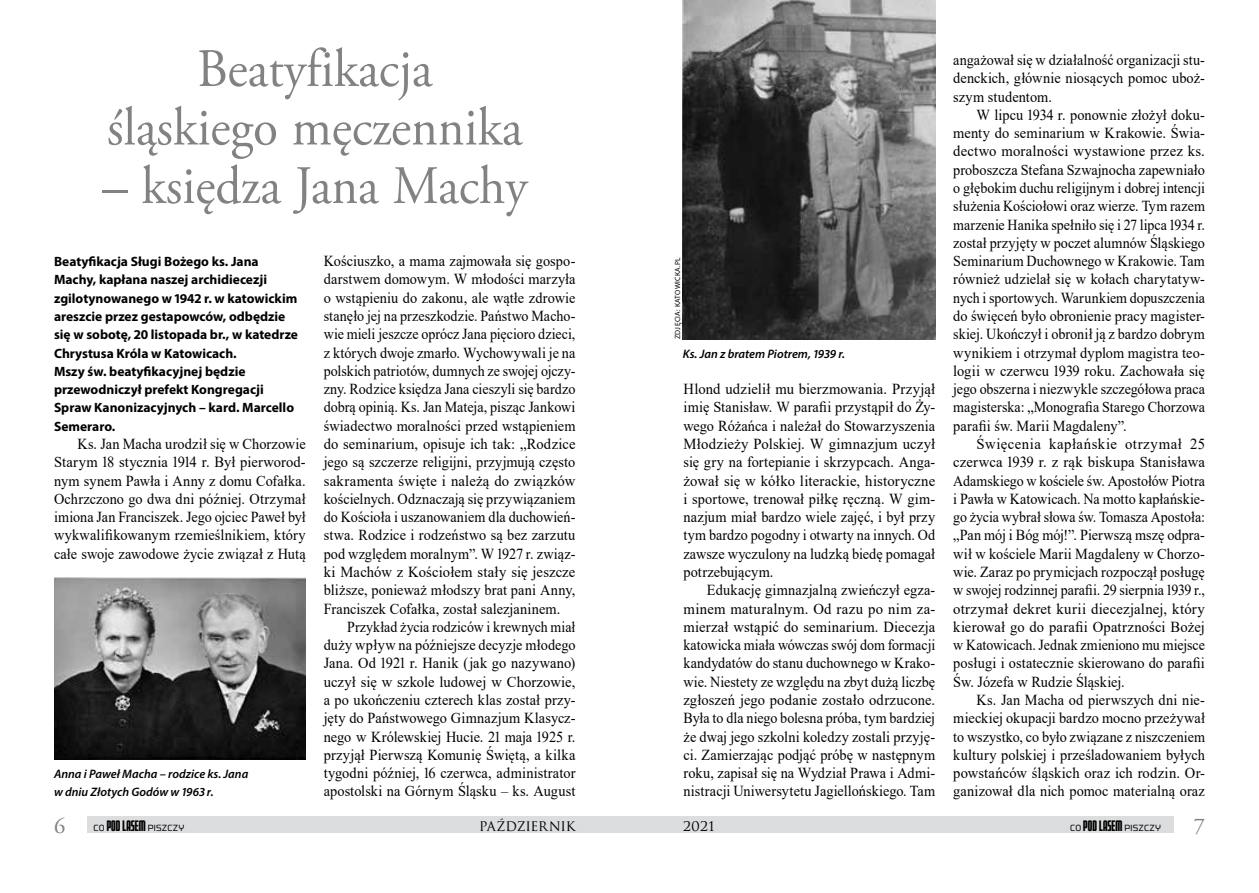
<style>
.page{position:relative;width:1259px;height:893px;background:#fff}
.page>*{position:absolute;margin:0;border:0;box-sizing:border-box;transform-origin:0 0}
.t1{font:54px/58.5px "Adobe Garamond Pro";color:#808284;text-align:center;scale:.94 1}
.t2{font:22.5px "Adobe Garamond Pro";color:#808284}
.t3{font:15.3px/18.3px "Times New Roman";letter-spacing:.005em;color:#000;text-align:justify;scale:.94 1}
.t4{font:15.3px/18.3px "Times New Roman";letter-spacing:.005em;color:#000;text-align:justify}
.t5{font:15.3px/18.3px "Times New Roman";letter-spacing:.005em;color:#000;text-align:justify;scale:.96 1}
.t6{font:15.3px/18.3px "Times New Roman";letter-spacing:.005em;color:#000;text-align:justify;scale:.93 1}
.t7{font:15.3px "Times New Roman";letter-spacing:.005em;color:#000;scale:.95 1}
.t8{font:15.3px "Times New Roman";letter-spacing:.005em;color:#000;scale:.92 1}
.t9{font:15.3px "Times New Roman";letter-spacing:.005em;color:#000;scale:.91 1}
.t10{font:15.3px "Trajan Pro";letter-spacing:-.005em;color:#000;scale:.94 1}
.t11{font:700 13.5px/18.3px "Myriad Pro";color:#000}
.t12{font:italic 600 12.3px/18.3px "Myriad Pro";color:#000}
.t13{font:9px "Morgan Big";letter-spacing:.03em;color:#000;scale:.94 1}
.t14{font:7.5px "Myriad Pro";letter-spacing:.04em;color:#000}
.s1{font-family:"Morgan Tower Four";font-size:15.3px}
</style>
<div class="page">
<div style="left:87px;top:817px;width:544px;height:16px;background:#dcddde"></div>
<div style="left:629px;top:817px;width:545px;height:16px;background:#dcddde"></div>
<img style="left:54px;top:577px;width:252px;height:183px">
<img style="left:683px;top:0;width:252px;height:339px">
<h1 class="t1" style="left:107px;top:41px;width:444px">Beatyfikacja śląskiego męczennika</h1>
<h1 class="t1" style="left:102px;top:158px;width:454px">– księdza Jana Machy</h1>
<p class="t11" style="left:54px;top:252px;width:245px">Beatyfikacja Sługi Bożego ks. Jana Machy, kapłana naszej archidiecezji zgilotynowanego w 1942 r. w katowickim areszcie przez gestapowców, odbędzie się w sobotę, 20 listopada br., w katedrze Chrystusa Króla w Katowicach.<br>Mszy św. beatyfikacyjnej będzie przewodniczył prefekt Kongregacji Spraw Kanonizacyjnych – kard. Marcello Semeraro.</p>
<p class="t3" style="left:54px;top:434px;width:269px;text-indent:23px">Ks. Jan Macha urodził się w Chorzowie Starym 18 stycznia 1914 r. Był pierworod&shy;nym synem Pawła i Anny z domu Cofałka.<br>Ochrzczono go dwa dni później. Otrzymał imiona Jan Franciszek. Jego ojciec Paweł był wykwalifikowanym rzemieślnikiem, który całe swoje zawodowe życie związał z Hutą</p>
<p class="t12" style="left:54px;top:765px;width:196px">Anna i Paweł Macha – rodzice ks. Jana w dniu Złotych Godów w 1963 r.</p>
<p class="t3" style="left:324px;top:251px;width:269px">Kościuszko, a mama zajmowała się gospo-</p>
<p class="t3" style="left:324px;top:270px;width:269px">darstwem domowym. W młodości marzyła</p>
<p class="t3" style="left:324px;top:288px;width:269px">o wstąpieniu do zakonu, ale wątłe zdrowie</p>
<p class="t6" style="left:324px;top:306px;width:272px">stanęło jej na przeszkodzie. Państwo Macho-</p>
<p class="t8" style="left:324px;top:323px;width:275px">wie mieli jeszcze oprócz Jana pięcioro dzieci,</p>
<p class="t6" style="left:324px;top:343px;width:272px">z których dwoje zmarło. Wychowywali je na</p>
<p class="t8" style="left:324px;top:360px;width:275px">polskich patriotów, dumnych ze swojej ojczy-</p>
<p class="t6" style="left:324px;top:379px;width:272px">zny. Rodzice księdza Jana cieszyli się bardzo</p>
<p class="t6" style="left:324px;top:398px;width:272px">dobrą opinią. Ks. Jan Mateja, pisząc Jankowi</p>
<p class="t3" style="left:324px;top:416px;width:269px">świadectwo moralności przed wstąpieniem</p>
<p class="t7" style="left:324px;top:433px;width:266px">do seminarium, opisuje ich tak: „Rodzice</p>
<p class="t3" style="left:324px;top:453px;width:269px">jego są szczerze religijni, przyjmują często</p>
<p class="t4" style="left:324px;top:471px;width:253px">sakramenta święte i należą do związków</p>
<p class="t6" style="left:324px;top:489px;width:272px">kościelnych. Odznaczają się przywiązaniem</p>
<p class="t6" style="left:324px;top:507px;width:272px">do Kościoła i uszanowaniem dla duchowień-</p>
<p class="t3" style="left:324px;top:526px;width:269px">stwa. Rodzice i rodzeństwo są bez zarzutu</p>
<p class="t6" style="left:324px;top:544px;width:272px">pod względem moralnym”. W 1927 r. związ-</p>
<p class="t5" style="left:324px;top:562px;width:264px">ki Machów z Kościołem stały się jeszcze</p>
<p class="t3" style="left:324px;top:581px;width:269px">bliższe, ponieważ młodszy brat pani Anny,</p>
<p class="t3" style="left:324px;top:599px;width:253px">Franciszek Cofałka, został salezjaninem.</p>
<p class="t9" style="left:347px;top:616px;width:252px">Przykład życia rodziców i krewnych miał</p>
<p class="t6" style="left:324px;top:635px;width:272px">duży wpływ na późniejsze decyzje młodego</p>
<p class="t7" style="left:324px;top:652px;width:266px">Jana. Od 1921 r. Hanik (jak go nazywano)</p>
<p class="t5" style="left:324px;top:672px;width:264px">uczył się w szkole ludowej w Chorzowie,</p>
<p class="t3" style="left:324px;top:690px;width:269px">a po ukończeniu czterech klas został przy-</p>
<p class="t3" style="left:324px;top:709px;width:269px">jęty do Państwowego Gimnazjum Klasycz-</p>
<p class="t3" style="left:324px;top:727px;width:269px">nego w Królewskiej Hucie. 21 maja 1925 r.</p>
<p class="t7" style="left:324px;top:744px;width:266px">przyjął Pierwszą Komunię Świętą, a kilka</p>
<p class="t3" style="left:324px;top:763px;width:269px">tygodni później, 16 czerwca, administrator</p>
<p class="t3" style="left:324px;top:782px;width:269px">apostolski na Górnym Śląsku – ks. August</p>
<p class="t14" style="left:673px;top:339px;width:84px;rotate:-90deg">ZDJĘCIA: KATOWICKA.PL</p>
<p class="t12" style="left:683px;top:344px;width:164px">Ks. Jan z bratem Piotrem, 1939 r.</p>
<p class="t5" style="left:683px;top:379px;width:264px">Hlond udzielił mu bierzmowania. Przyjął imię Stanisław. W parafii przystąpił do Ży&shy;wego Różańca i należał do Stowarzyszenia Młodzieży Polskiej. W gimnazjum uczył się gry na fortepianie i skrzypcach. Anga&shy;żował się w kółko literackie, historyczne i sportowe, trenował piłkę ręczną. W gim&shy;nazjum miał bardzo wiele zajęć, i był przy tym bardzo pogodny i otwarty na innych. Od zawsze wyczulony na ludzką biedę pomagał potrzebującym.</p>
<p class="t3" style="left:683px;top:581px;width:269px;text-indent:23px">Edukację gimnazjalną zwieńczył egza&shy;minem maturalnym. Od razu po nim za&shy;mierzał wstąpić do seminarium. Diecezja katowicka miała wówczas swój dom formacji kandydatów do stanu duchownego w Krako&shy;wie. Niestety ze względu na zbyt dużą liczbę zgłoszeń jego podanie zostało odrzucone.<br>Była to dla niego bolesna próba, tym bardziej że dwaj jego szkolni koledzy zostali przyję&shy;ci. Zamierzając podjąć próbę w następnym roku, zapisał się na Wydział Prawa i Admi&shy;nistracji Uniwersytetu Jagiellońskiego. Tam</p>
<p class="t6" style="left:953px;top:50px;width:272px">angażował się w działalność organizacji stu&shy;denckich, głównie niosących pomoc uboż&shy;szym studentom.</p>
<p class="t3" style="left:953px;top:105px;width:269px;text-indent:23px">W lipcu 1934 r. ponownie złożył doku&shy;menty do seminarium w Krakowie. Świa&shy;dectwo moralności wystawione przez ks. proboszcza Stefana Szwajnocha zapewniało o głębokim duchu religijnym i dobrej intencji służenia Kościołowi oraz wierze. Tym razem marzenie Hanika spełniło się i 27 lipca 1934 r. został przyjęty w poczet alumnów Śląskiego Seminarium Duchownego w Krakowie. Tam również udzielał się w kołach charytatyw&shy;nych i sportowych. Warunkiem dopuszczenia do święceń było obronienie pracy magister&shy;skiej. Ukończył i obronił ją z bardzo dobrym wynikiem i otrzymał dyplom magistra teo&shy;logii w czerwcu 1939 roku. Zachowała się jego obszerna i niezwykle szczegółowa praca magisterska: „Monografia Starego Chorzowa parafii św. Marii Magdaleny”.</p>
<p class="t4" style="left:953px;top:434px;width:253px;text-indent:23px">Święcenia kapłańskie otrzymał 25 czerwca 1939 r. z rąk biskupa Stanisława Adamskiego w kościele św. Apostołów Piotra i Pawła w Katowicach. Na motto kapłańskie&shy;go życia wybrał słowa św. Tomasza Apostoła: „Pan mój i Bóg mój!”. Pierwszą mszę odpra&shy;wił w kościele Marii Magdaleny w Chorzo&shy;wie. Zaraz po prymicjach rozpoczął posługę w swojej rodzinnej parafii. 29 sierpnia 1939 r., otrzymał dekret kurii diecezjalnej, który kierował go do parafii Opatrzności Bożej w Katowicach. Jednak zmieniono mu miejsce posługi i ostatecznie skierowano do parafii Św. Józefa w Rudzie Śląskiej.</p>
<p class="t3" style="left:953px;top:690px;width:269px;text-indent:23px">Ks. Jan Macha od pierwszych dni nie&shy;mieckiej okupacji bardzo mocno przeżywał to wszystko, co było związane z niszczeniem kultury polskiej i prześladowaniem byłych powstańców śląskich oraz ich rodzin. Or&shy;ganizował dla nich pomoc materialną oraz</p>
<h2 class="t2" style="left:54px;top:812px;width:13px">6</h2>
<p class="t13" style="left:94px;top:821px;width:98px">CO <span class="s1">POD LASEM</span> PISZCZY</p>
<p class="t10" style="left:479px;top:815px;width:104px">PAŹDZIERNIK</p>
<p class="t10" style="left:683px;top:815px;width:35px">2021</p>
<p class="t13" style="left:1070px;top:821px;width:98px">CO <span class="s1">POD LASEM</span> PISZCZY</p>
<h2 class="t2" style="left:1193px;top:812px;width:13px">7</h2>
</div>
